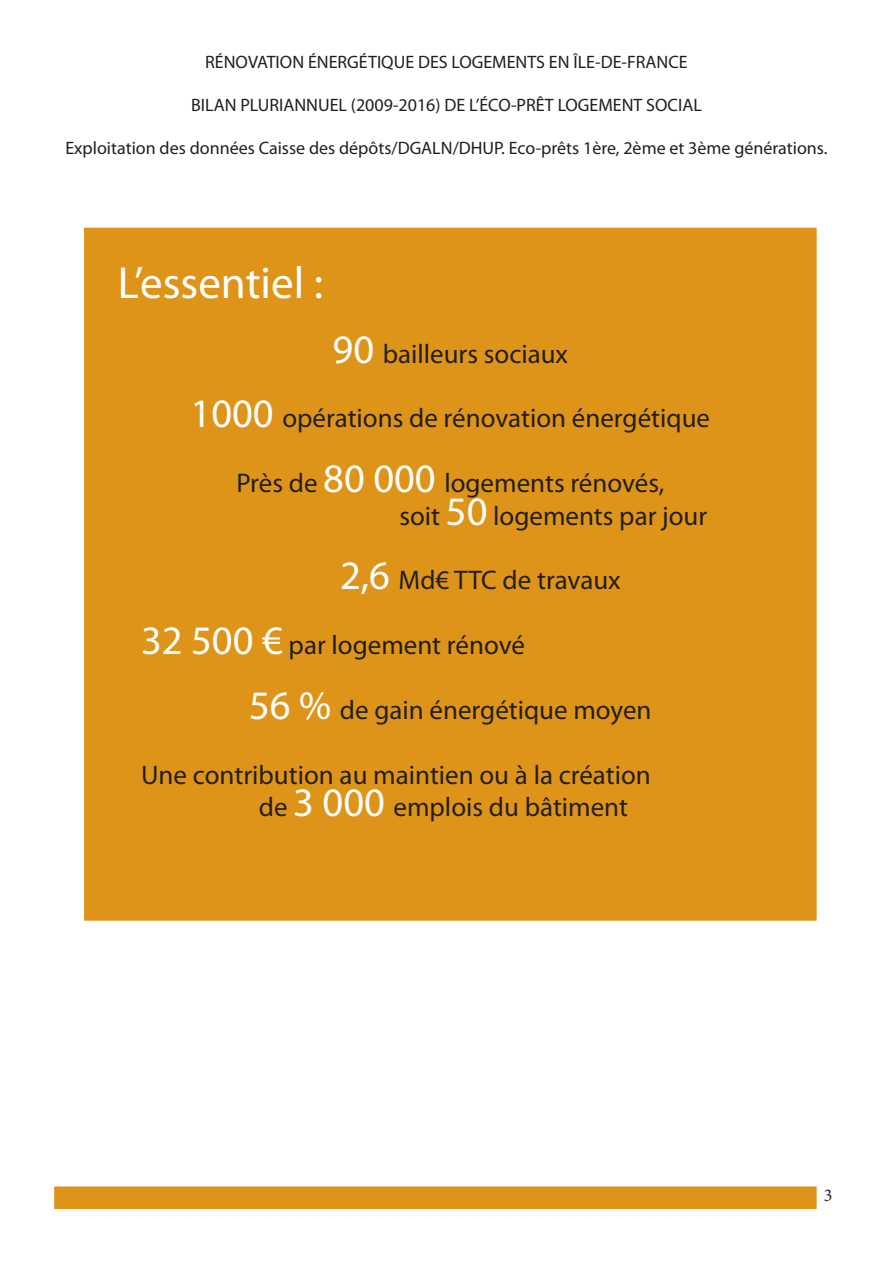
<style>
.page{position:relative;width:893px;height:1263px;background:#fff}
.page>*{position:absolute;margin:0;border:0;box-sizing:border-box;transform-origin:0 0}
.t1{font:45px "Myriad Pro";color:#fff}
.t2{font:27px "Myriad Pro";color:#231f20}
.t3{font:18px "Myriad Pro";color:#231f20}
.t4{font:18px "Minion Pro";color:#231f20}
.s1{font-size:40.5px;color:#fff}
</style>
<div class="page">
<div style="left:86px;top:229px;width:729px;height:690px;background:#de9418"></div>
<div style="left:84px;top:228px;width:733px;height:693px;border:3px solid #de9418"></div>
<div style="left:54px;top:1186px;width:763px;height:23px;background:#de9418"></div>
<p class="t3" style="left:205px;top:50px;width:484px">RÉNOVATION ÉNERGÉTIQUE DES LOGEMENTS EN ÎLE-DE-FRANCE</p>
<p class="t3" style="left:191px;top:94px;width:512px">BILAN PLURIANNUEL (2009-2016) DE L’ÉCO-PRÊT LOGEMENT SOCIAL</p>
<p class="t3" style="left:65px;top:137px;width:764px">Exploitation des données Caisse des dépôts/DGALN/DHUP. Eco-prêts 1ère, 2ème et 3ème générations.</p>
<p class="t1" style="left:118px;top:255px;width:207px">L’essentiel :</p>
<p class="t2" style="left:333px;top:337px;width:237px"><span class="s1">90</span> bailleurs sociaux</p>
<p class="t2" style="left:191px;top:402px;width:521px"><span class="s1">1000</span> opérations de rénovation énergétique</p>
<p class="t2" style="left:236px;top:466px;width:429px">Près de <span class="s1">80 000</span> logements rénovés,</p>
<p class="t2" style="left:399px;top:499px;width:309px">soit <span class="s1">50</span> logements par jour</p>
<p class="t2" style="left:340px;top:564px;width:282px"><span class="s1">2,6</span> Md€ TTC de travaux</p>
<p class="t2" style="left:141px;top:628px;width:385px"><span class="s1">32 500 €</span> par logement rénové</p>
<p class="t2" style="left:249px;top:693px;width:404px"><span class="s1">56 %</span> de gain énergétique moyen</p>
<p class="t2" style="left:141px;top:758px;width:511px">Une contribution au maintien ou à la création</p>
<p class="t2" style="left:259px;top:790px;width:371px">de <span class="s1">3 000</span> emplois du bâtiment</p>
<p class="t4" style="left:824px;top:1183px;width:10px">3</p>
</div>
